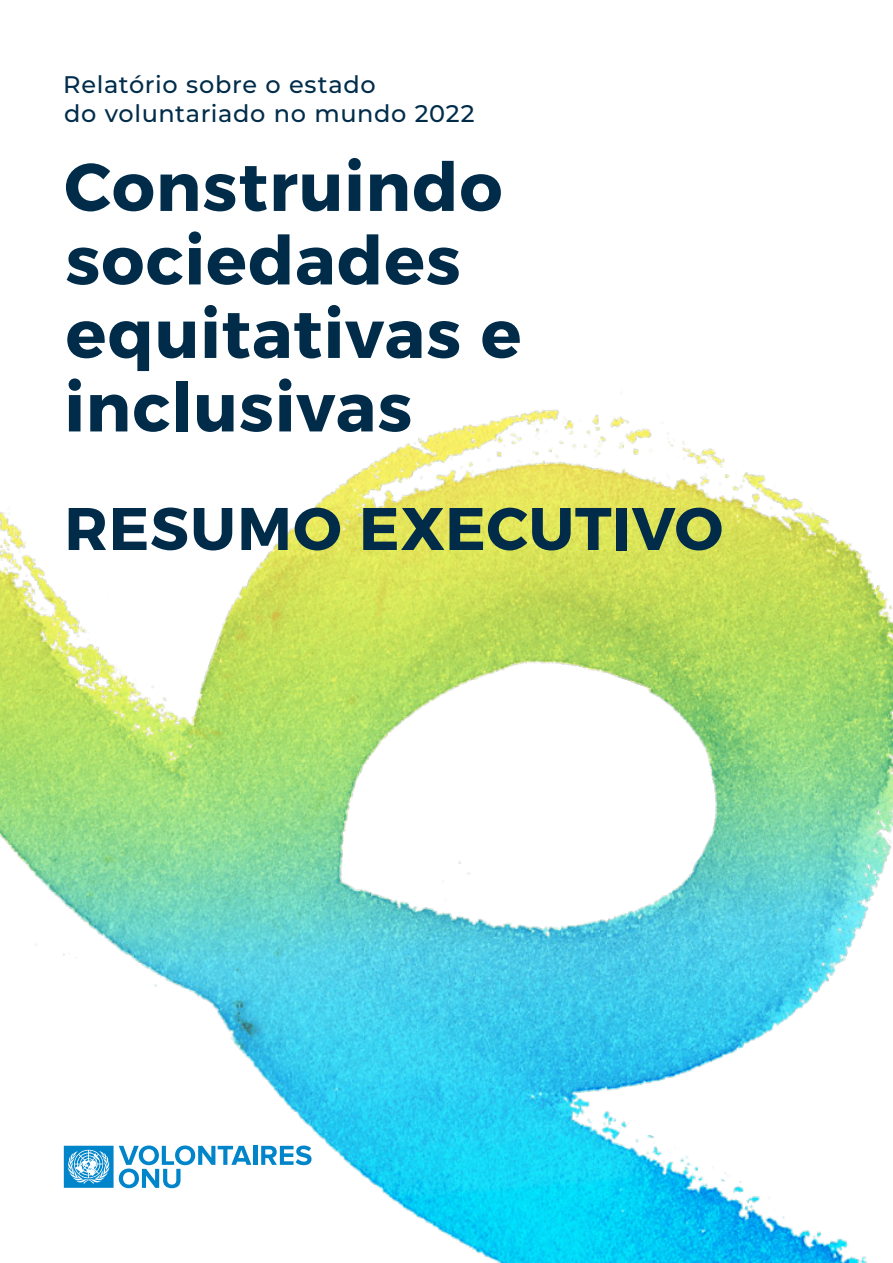
<style>
.page{position:relative;width:893px;height:1263px;background:#fff}
.page>*{position:absolute;margin:0;border:0;box-sizing:border-box;transform-origin:0 0}
.TOC_Front_matter_mai{font:700 67.5px "Montserrat";letter-spacing:.015em;color:#002c4a}
.TOC_Front_matter_mai-2{font:700 60px "Montserrat";letter-spacing:.015em;color:#002c4a}
.TOC_Front_matter_mai-3{font:500 24px "Montserrat";letter-spacing:.03em;color:#002c4a}
</style>
<div class="page">
<img style="left:0;top:392px;width:893px;height:871px">
<hr style="left:253px;top:1146px;width:4px;height:19px;background:#0085ca">
<svg style="left:261px;top:1145px;width:51px;height:20px"></svg>
<svg style="left:64px;top:1145px;width:187px;height:43px"></svg>
<p class="TOC_Front_matter_mai-3" style="left:63px;top:68px;width:314px">Relatório sobre o estado</p>
<p class="TOC_Front_matter_mai-3" style="left:64px;top:97px;width:412px">do voluntariado no mundo 2022</p>
<p class="TOC_Front_matter_mai" style="left:64px;top:145px;width:440px">Construindo</p>
<p class="TOC_Front_matter_mai" style="left:66px;top:219px;width:397px">sociedades</p>
<p class="TOC_Front_matter_mai" style="left:66px;top:292px;width:457px">equitativas e</p>
<p class="TOC_Front_matter_mai" style="left:64px;top:366px;width:349px">inclusivas</p>
<p class="TOC_Front_matter_mai-2" style="left:64px;top:491px;width:660px">RESUMO EXECUTIVO</p>
</div>
